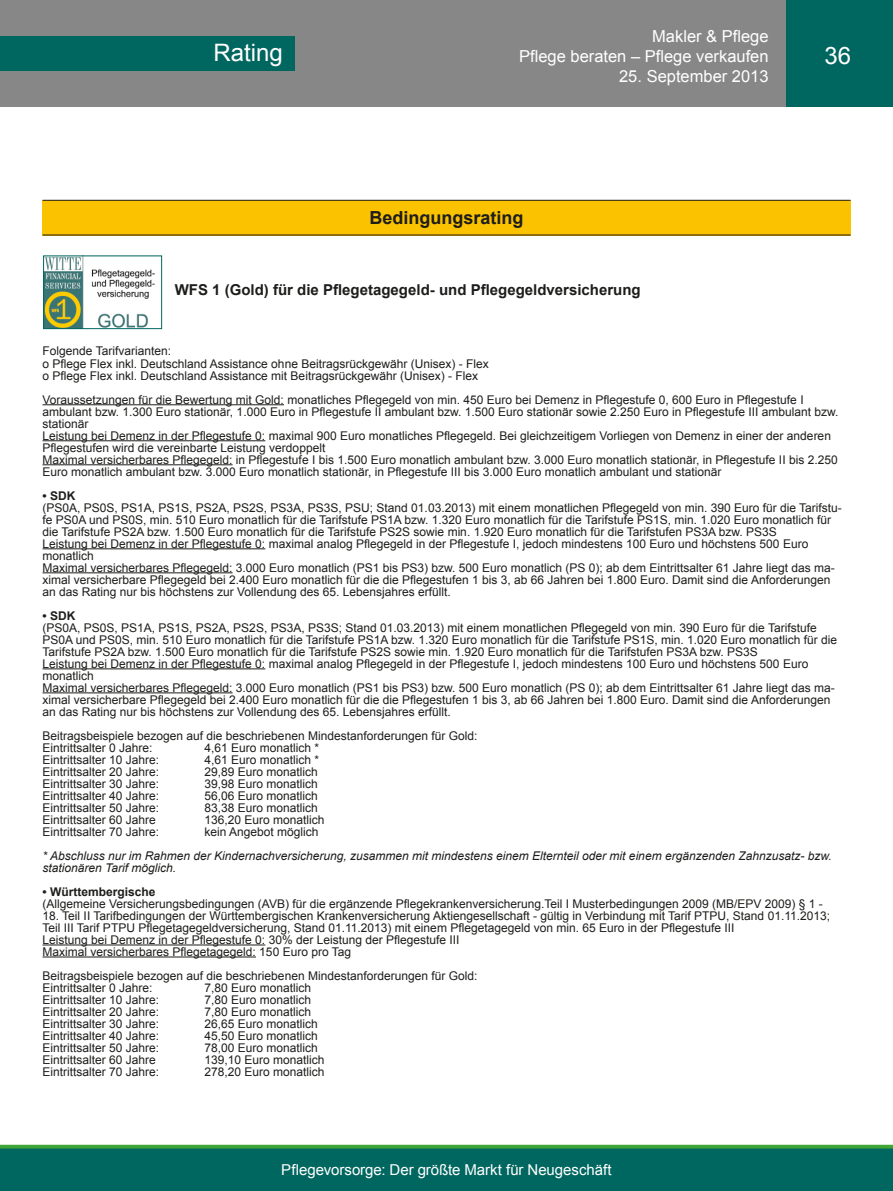
<style>
.page{position:relative;width:893px;height:1191px;background:#fff}
.page>*{position:absolute;margin:0;border:0;box-sizing:border-box;transform-origin:0 0}
.t1{font:24px "Arial";color:#fff}
.t2{font:700 18px "Arial";color:#1d1d1b}
.t3{font:16.5px/19.8px "Arial";color:#fff;text-align:right}
.t4{font:700 15px "Arial";color:#1d1d1b}
.t5{font:15px "Arial";color:#fff}
.t6{font:12px/12px "Arial";color:#1d1d1b}
.t7{font:italic 12px/12px "Arial";color:#1d1d1b}
.t8{font:700 12px "Arial";color:#1d1d1b}
</style>
<div class="page">
<div style="left:0;top:1148px;width:893px;height:43px;background:#006760"></div>
<svg style="left:0;top:1144px;width:893px;height:4px;background:#64b65c"></svg>
<div style="left:0;top:0;width:893px;height:106px;background:#878787"></div>
<div style="left:0;top:36px;width:295px;height:34px;background:#006760"></div>
<div style="left:787px;top:0;width:106px;height:106px;background:#006760"></div>
<div style="left:43px;top:200px;width:807px;height:35px;background:#fbc200"></div>
<hr style="left:43px;top:404px;width:241px;height:1px;background:#1d1d1b">
<hr style="left:43px;top:440px;width:222px;height:1px;background:#1d1d1b">
<hr style="left:43px;top:464px;width:190px;height:1px;background:#1d1d1b">
<hr style="left:43px;top:548px;width:222px;height:1px;background:#1d1d1b">
<hr style="left:43px;top:572px;width:190px;height:1px;background:#1d1d1b">
<hr style="left:43px;top:668px;width:222px;height:1px;background:#1d1d1b">
<hr style="left:43px;top:692px;width:190px;height:1px;background:#1d1d1b">
<hr style="left:43px;top:944px;width:222px;height:1px;background:#1d1d1b">
<hr style="left:43px;top:956px;width:213px;height:1px;background:#1d1d1b">
<img style="left:45px;top:257px;width:110px;height:70px">
<div style="left:43px;top:255px;width:119px;height:74px;border:1px solid #006760"></div>
<hr style="left:43px;top:200px;width:808px;height:1px;background:#1d1d1b">
<hr style="left:43px;top:235px;width:808px;height:1px;background:#1d1d1b">
<h3 class="t3" style="left:519px;top:27px;width:251px">Makler &amp; Pflege<br>Pflege beraten – Pflege verkaufen</h3>
<h3 class="t3" style="left:619px;top:66px;width:151px">25. September 2013</h3>
<h1 class="t1" style="left:213px;top:37px;width:71px">Rating</h1>
<h1 class="t1" style="left:824px;top:40px;width:28px">36</h1>
<h2 class="t2" style="left:369px;top:205px;width:156px">Bedingungsrating</h2>
<p class="t4" style="left:175px;top:280px;width:467px">WFS 1 (Gold) für die Pflegetagegeld- und Pflegegeldversicherung</p>
<p class="t6" style="left:43px;top:345px;width:448px">Folgende Tarifvarianten:<br>o Pflege Flex inkl. Deutschland Assistance ohne Beitragsrückgewähr (Unisex) - Flex o Pflege Flex inkl. Deutschland Assistance mit Beitragsrückgewähr (Unisex) - Flex</p>
<p class="t6" style="left:43px;top:393px;width:797px">Voraussetzungen für die Bewertung mit Gold: monatliches Pflegegeld von min. 450 Euro bei Demenz in Pflegestufe 0, 600 Euro in Pflegestufe I ambulant bzw. 1.300 Euro stationär, 1.000 Euro in Pflegestufe II ambulant bzw. 1.500 Euro stationär sowie 2.250 Euro in Pflegestufe III ambulant bzw. stationär<br>Leistung bei Demenz in der Pflegestufe 0: maximal 900 Euro monatliches Pflegegeld. Bei gleichzeitigem Vorliegen von Demenz in einer der anderen Pflegestufen wird die vereinbarte Leistung verdoppelt<br>Maximal versicherbares Pflegegeld: in Pflegestufe I bis 1.500 Euro monatlich ambulant bzw. 3.000 Euro monatlich stationär, in Pflegestufe II bis 2.250<br>Euro monatlich ambulant bzw. 3.000 Euro monatlich stationär, in Pflegestufe III bis 3.000 Euro monatlich ambulant und stationär</p>
<p class="t8" style="left:43px;top:487px;width:34px">• SDK</p>
<p class="t6" style="left:43px;top:501px;width:801px">(PS0A, PS0S, PS1A, PS1S, PS2A, PS2S, PS3A, PS3S, PSU; Stand 01.03.2013) mit einem monatlichen Pflegegeld von min. 390 Euro für die Tarifstu&shy;fe PS0A und PS0S, min. 510 Euro monatlich für die Tarifstufe PS1A bzw. 1.320 Euro monatlich für die Tarifstufe PS1S, min. 1.020 Euro monatlich für die Tarifstufe PS2A bzw. 1.500 Euro monatlich für die Tarifstufe PS2S sowie min. 1.920 Euro monatlich für die Tarifstufen PS3A bzw. PS3S<br>Leistung bei Demenz in der Pflegestufe 0: maximal analog Pflegegeld in der Pflegestufe I, jedoch mindestens 100 Euro und höchstens 500 Euro monatlich<br>Maximal versicherbares Pflegegeld: 3.000 Euro monatlich (PS1 bis PS3) bzw. 500 Euro monatlich (PS 0); ab dem Eintrittsalter 61 Jahre liegt das ma&shy;ximal versicherbare Pflegegeld bei 2.400 Euro monatlich für die die Pflegestufen 1 bis 3, ab 66 Jahren bei 1.800 Euro. Damit sind die Anforderungen an das Rating nur bis höchstens zur Vollendung des 65. Lebensjahres erfüllt.</p>
<p class="t8" style="left:43px;top:607px;width:34px">• SDK</p>
<p class="t6" style="left:43px;top:621px;width:796px">(PS0A, PS0S, PS1A, PS1S, PS2A, PS2S, PS3A, PS3S; Stand 01.03.2013) mit einem monatlichen Pflegegeld von min. 390 Euro für die Tarifstufe PS0A und PS0S, min. 510 Euro monatlich für die Tarifstufe PS1A bzw. 1.320 Euro monatlich für die Tarifstufe PS1S, min. 1.020 Euro monatlich für die Tarifstufe PS2A bzw. 1.500 Euro monatlich für die Tarifstufe PS2S sowie min. 1.920 Euro monatlich für die Tarifstufen PS3A bzw. PS3S<br>Leistung bei Demenz in der Pflegestufe 0: maximal analog Pflegegeld in der Pflegestufe I, jedoch mindestens 100 Euro und höchstens 500 Euro monatlich<br>Maximal versicherbares Pflegegeld: 3.000 Euro monatlich (PS1 bis PS3) bzw. 500 Euro monatlich (PS 0); ab dem Eintrittsalter 61 Jahre liegt das ma&shy;ximal versicherbare Pflegegeld bei 2.400 Euro monatlich für die die Pflegestufen 1 bis 3, ab 66 Jahren bei 1.800 Euro. Damit sind die Anforderungen an das Rating nur bis höchstens zur Vollendung des 65. Lebensjahres erfüllt.</p>
<p class="t6" style="left:43px;top:729px;width:436px">Beitragsbeispiele bezogen auf die beschriebenen Mindestanforderungen für Gold:<br>Eintrittsalter 0 Jahre:</p>
<p class="t6" style="left:205px;top:741px;width:116px">4,61 Euro monatlich *</p>
<p class="t6" style="left:43px;top:753px;width:118px">Eintrittsalter 10 Jahre:</p>
<p class="t6" style="left:205px;top:753px;width:116px">4,61 Euro monatlich *</p>
<p class="t6" style="left:43px;top:765px;width:118px">Eintrittsalter 20 Jahre:</p>
<p class="t6" style="left:205px;top:765px;width:115px">29,89 Euro monatlich</p>
<p class="t6" style="left:43px;top:777px;width:118px">Eintrittsalter 30 Jahre:</p>
<p class="t6" style="left:205px;top:777px;width:115px">39,98 Euro monatlich</p>
<p class="t6" style="left:43px;top:789px;width:118px">Eintrittsalter 40 Jahre:</p>
<p class="t6" style="left:205px;top:789px;width:115px">56,06 Euro monatlich</p>
<p class="t6" style="left:43px;top:801px;width:118px">Eintrittsalter 50 Jahre:</p>
<p class="t6" style="left:205px;top:801px;width:115px">83,38 Euro monatlich</p>
<p class="t6" style="left:43px;top:813px;width:115px">Eintrittsalter 60 Jahre</p>
<p class="t6" style="left:205px;top:813px;width:122px">136,20 Euro monatlich</p>
<p class="t6" style="left:43px;top:825px;width:118px">Eintrittsalter 70 Jahre:</p>
<p class="t6" style="left:205px;top:825px;width:116px">kein Angebot möglich</p>
<p class="t7" style="left:43px;top:849px;width:791px">* Abschluss nur im Rahmen der Kindernachversicherung, zusammen mit mindestens einem Elternteil oder mit einem ergänzenden Zahnzusatz- bzw. stationären Tarif möglich.</p>
<p class="t8" style="left:43px;top:883px;width:114px">• Württembergische</p>
<p class="t6" style="left:43px;top:897px;width:782px">(Allgemeine Versicherungsbedingungen (AVB) für die ergänzende Pflegekrankenversicherung.Teil I Musterbedingungen 2009 (MB/EPV 2009) § 1 -</p>
<p class="t6" style="left:43px;top:909px;width:789px">18. Teil II Tarifbedingungen der Württembergischen Krankenversicherung Aktiengesellschaft - gültig in Verbindung mit Tarif PTPU, Stand 01.11.2013; Teil III Tarif PTPU Pflegetagegeldversicherung, Stand 01.11.2013) mit einem Pflegetagegeld von min. 65 Euro in der Pflegestufe III<br>Leistung bei Demenz in der Pflegestufe 0: 30% der Leistung der Pflegestufe III<br>Maximal versicherbares Pflegetagegeld: 150 Euro pro Tag</p>
<p class="t6" style="left:43px;top:969px;width:436px">Beitragsbeispiele bezogen auf die beschriebenen Mindestanforderungen für Gold:<br>Eintrittsalter 0 Jahre:</p>
<p class="t6" style="left:205px;top:981px;width:108px">7,80 Euro monatlich</p>
<p class="t6" style="left:43px;top:993px;width:118px">Eintrittsalter 10 Jahre:</p>
<p class="t6" style="left:205px;top:993px;width:108px">7,80 Euro monatlich</p>
<p class="t6" style="left:43px;top:1005px;width:118px">Eintrittsalter 20 Jahre:</p>
<p class="t6" style="left:205px;top:1005px;width:108px">7,80 Euro monatlich</p>
<p class="t6" style="left:43px;top:1017px;width:118px">Eintrittsalter 30 Jahre:</p>
<p class="t6" style="left:205px;top:1017px;width:115px">26,65 Euro monatlich</p>
<p class="t6" style="left:43px;top:1029px;width:118px">Eintrittsalter 40 Jahre:</p>
<p class="t6" style="left:205px;top:1029px;width:115px">45,50 Euro monatlich</p>
<p class="t6" style="left:43px;top:1041px;width:118px">Eintrittsalter 50 Jahre:</p>
<p class="t6" style="left:205px;top:1041px;width:115px">78,00 Euro monatlich</p>
<p class="t6" style="left:43px;top:1053px;width:115px">Eintrittsalter 60 Jahre</p>
<p class="t6" style="left:205px;top:1053px;width:122px">139,10 Euro monatlich</p>
<p class="t6" style="left:43px;top:1065px;width:118px">Eintrittsalter 70 Jahre:</p>
<p class="t6" style="left:205px;top:1065px;width:122px">278,20 Euro monatlich</p>
<p class="t5" style="left:281px;top:1160px;width:332px">Pflegevorsorge: Der größte Markt für Neugeschäft</p>
</div>
